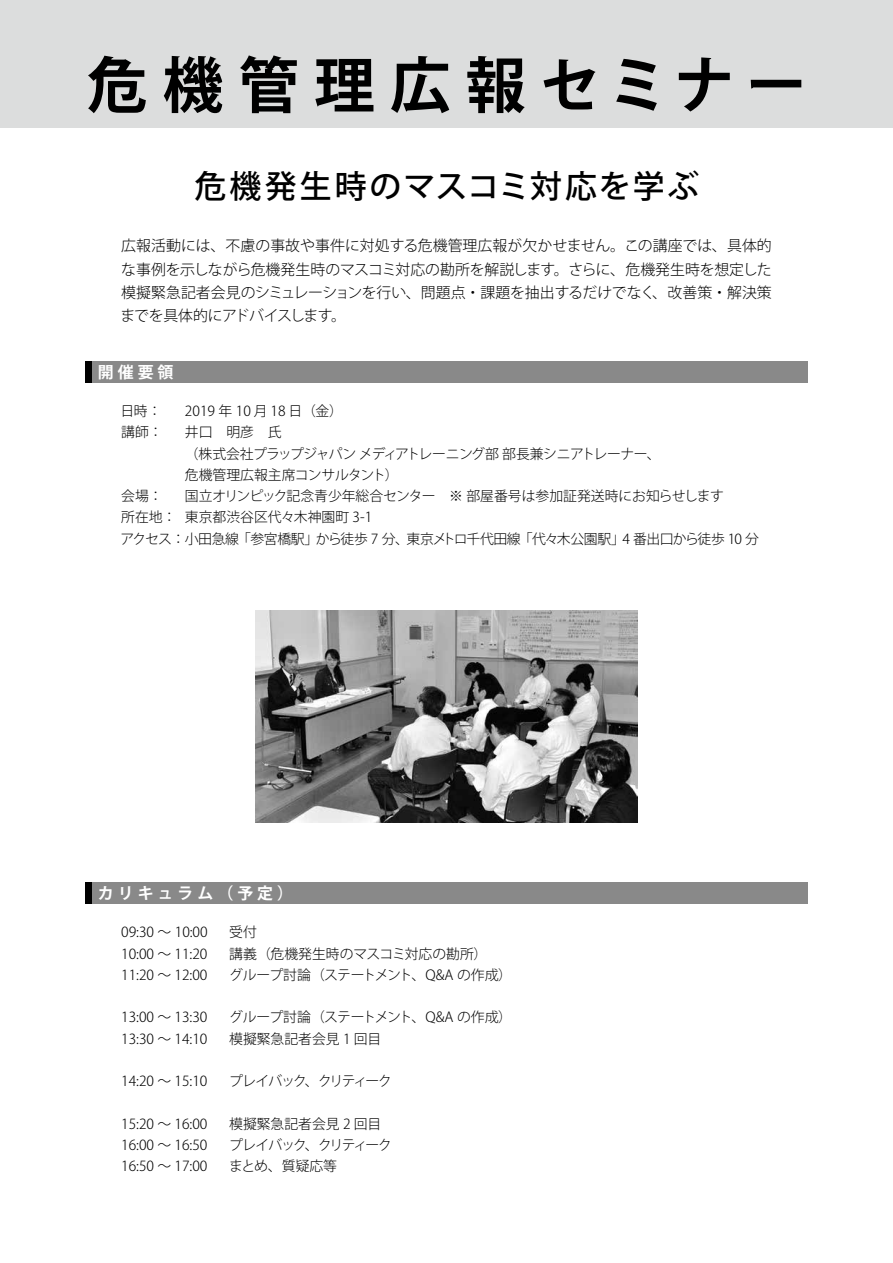
<style>
.page{position:relative;width:893px;height:1263px;background:#fff}
.page>*{position:absolute;margin:0;border:0;box-sizing:border-box;transform-origin:0 0}
.t1{font:700 60.6px "Koz Go Pr 6 N";letter-spacing:.25em;color:#000}
.t2{font:500 31.95px "Koz Go Pr 6 N";letter-spacing:.075em;color:#000}
.t3{font:700 15.9px "Koz Go Pr 6 N";letter-spacing:.25em;color:#fff}
.t4{font:300 14.85px/23.4px "Koz Go Pr 6 N";letter-spacing:-.02em;color:#000;text-align:justify}
.t5{font:300 13.8px "Koz Go Pr 6 N";color:#000}
.t6{font:300 13.8px/21.3px "Koz Go Pr 6 N";letter-spacing:-.025em;color:#000}
.t7{font:300 13.8px/21.3px "Koz Go Pr 6 N";letter-spacing:-.03em;color:#000}
.t8{font:300 13.8px "Koz Go Pr 6 N";letter-spacing:-.095em;color:#000}
</style>
<div class="page">
<div style="left:0;top:0;width:893px;height:128px;background:#dcdddd"></div>
<img style="left:255px;top:610px;width:383px;height:213px">
<div style="left:85px;top:361px;width:723px;height:22px;background:#898989"></div>
<div style="left:85px;top:361px;width:6px;height:22px;background:#000"></div>
<div style="left:85px;top:882px;width:723px;height:22px;background:#898989"></div>
<div style="left:85px;top:882px;width:6px;height:22px;background:#000"></div>
<h1 class="t1" style="left:87px;top:51px;width:721px">危機管理広報セミナー</h1>
<h2 class="t2" style="left:195px;top:168px;width:506px">危機発生時のマスコミ対応を学ぶ</h2>
<p class="t4" style="left:121px;top:234px;width:653px">広報活動には、不慮の事故や事件に対処する危機管理広報が欠かせません。この講座では、具体的な事例を示しながら危機発生時のマスコミ対応の勘所を解説します。さらに、危機発生時を想定した模擬緊急記者会見のシミュレーションを行い、問題点・課題を抽出するだけでなく、改善策・解決策までを具体的にアドバイスします。</p>
<p class="t3" style="left:98px;top:363px;width:77px">開催要領</p>
<p class="t5" style="left:121px;top:403px;width:42px">日時：</p>
<p class="t5" style="left:185px;top:403px;width:167px">2019 年 10 月 18 日（金）　</p>
<p class="t5" style="left:121px;top:425px;width:43px">講師：</p>
<p class="t7" style="left:185px;top:422px;width:477px">井口　明彦　氏<br>（株式会社プラップジャパンメディアトレーニング部部長兼シニアトレーナー、危機管理広報主席コンサルタント）</p>
<p class="t5" style="left:121px;top:488px;width:43px">会場：</p>
<p class="t6" style="left:121px;top:486px;width:640px;text-indent:64px">国立オリンピック記念青少年総合センター　※ 部屋番号は参加証発送時にお知らせします<br>所在地： 東京都渋谷区代々木神園町 3-1<br>アクセス： 小田急線「参宮橋駅」から徒歩 7 分、東京メトロ千代田線「代々木公園駅」4 番出口から徒歩 10 分</p>
<p class="t3" style="left:98px;top:884px;width:197px">カリキュラム（予定）</p>
<p class="t5" style="left:121px;top:924px;width:88px">09:30 ～ 10:00</p>
<p class="t5" style="left:229px;top:924px;width:29px">受付</p>
<p class="t5" style="left:121px;top:946px;width:88px">10:00 ～ 11:20</p>
<p class="t5" style="left:229px;top:946px;width:260px">講義（危機発生時のマスコミ対応の勘所）</p>
<p class="t5" style="left:121px;top:967px;width:88px">11:20 ～ 12:00</p>
<p class="t7" style="left:229px;top:964px;width:284px">グループ討論（ステートメント、Q&amp;A の作成）</p>
<p class="t5" style="left:121px;top:1009px;width:88px">13:00 ～ 13:30</p>
<p class="t7" style="left:229px;top:1007px;width:284px">グループ討論（ステートメント、Q&amp;A の作成）</p>
<p class="t5" style="left:121px;top:1031px;width:88px">13:30 ～ 14:10</p>
<p class="t5" style="left:229px;top:1031px;width:154px">模擬緊急記者会見 1 回目</p>
<p class="t5" style="left:121px;top:1073px;width:88px">14:20 ～ 15:10</p>
<p class="t8" style="left:229px;top:1073px;width:164px">プレイバック、クリティーク</p>
<p class="t5" style="left:121px;top:1116px;width:88px">15:20 ～ 16:00</p>
<p class="t5" style="left:229px;top:1116px;width:154px">模擬緊急記者会見 2 回目</p>
<p class="t5" style="left:121px;top:1137px;width:88px">16:00 ～ 16:50</p>
<p class="t8" style="left:229px;top:1137px;width:164px">プレイバック、クリティーク</p>
<p class="t5" style="left:121px;top:1158px;width:88px">16:50 ～ 17:00</p>
<p class="t5" style="left:229px;top:1158px;width:109px">まとめ、質疑応等</p>
</div>
